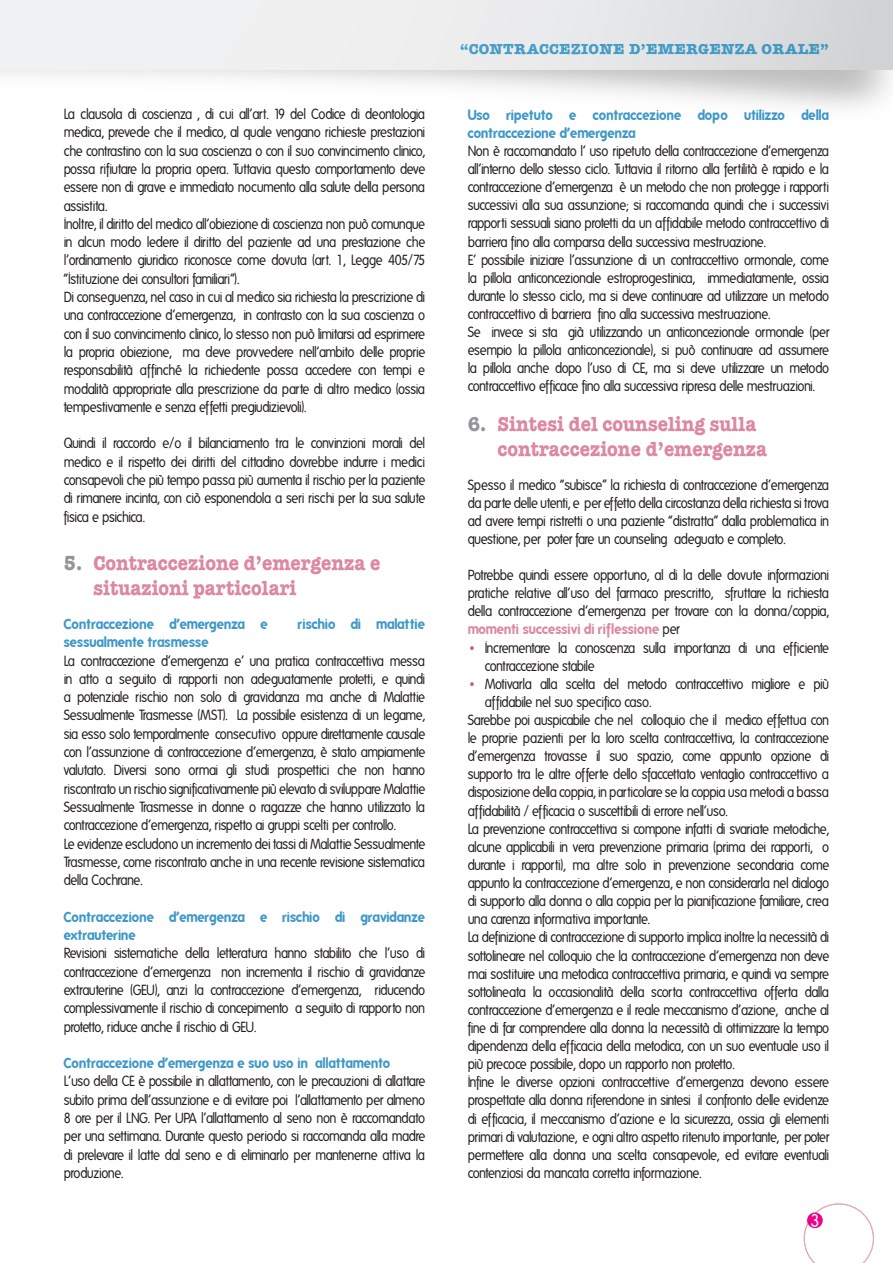
<style>
.page{position:relative;width:893px;height:1263px;background:#fff}
.page>*{position:absolute;margin:0;border:0;box-sizing:border-box;transform-origin:0 0}
.t1{font:700 21px/24.3px "American Typewriter";color:#dc88a3;scale:.9 1}
.t2{font:18px "Folks";color:#fff;scale:.9 1}
.t3{font:700 15px "American Typewriter";letter-spacing:.02em;color:#007cb6}
.t4{font:14.25px/18.3px "Folks";letter-spacing:-.04em;color:#231f20;text-align:justify;scale:.9 1}
.t5{font:700 14.25px/18.3px "Folks";letter-spacing:-.005em;color:#3e98c8;scale:.9 1}
.s1{color:#939598}
.s2{font-weight:700;color:#dc88a3}
.s3{font-family:"American Typewriter";font-weight:700;color:#d25687}
</style>
<div class="page">
<svg style="left:804px;top:1203px;width:70px;height:60px"></svg>
<div style="left:0;top:0;width:893px;height:70px;background:linear-gradient(to right,#f7f8f9,#d9dadc)"></div>
<div style="left:807px;top:1212px;width:16px;height:16px;background:#ed028c;border-radius:50%"></div>
<p class="t4" style="left:64px;top:105px;width:403px;text-align:left">La clausola di coscienza , di cui all’art. 19 del Codice di deontologia medica, prevede che il medico, al quale vengano richieste prestazioni che contrastino con la sua coscienza o con il suo convincimento clinico, possa rifiutare la propria opera. Tuttavia questo comportamento deve essere non di grave e immediato nocumento alla salute della persona assistita.<br>Inoltre, il diritto del medico all’obiezione di coscienza non può comunque in alcun modo ledere il diritto del paziente ad una prestazione che l’ordinamento giuridico riconosce come dovuta (art. 1, Legge 405/75 “Istituzione dei consultori familiari”).<br>Di conseguenza, nel caso in cui al medico sia richiesta la prescrizione di una contraccezione d’emergenza, in contrasto con la sua coscienza o con il suo convincimento clinico, lo stesso non può limitarsi ad esprimere la propria obiezione, ma deve provvedere nell’ambito delle proprie responsabilità affinché la richiedente possa accedere con tempi e modalità appropriate alla prescrizione da parte di altro medico (ossia tempestivamente e senza effetti pregiudizievoli).</p>
<p class="t4" style="left:64px;top:435px;width:403px">Quindi il raccordo e/o il bilanciamento tra le convinzioni morali del medico e il rispetto dei diritti del cittadino dovrebbe indurre i medici consapevoli che più tempo passa più aumenta il rischio per la paziente di rimanere incinta, con ciò esponendola a seri rischi per la sua salute fisica e psichica.</p>
<h1 class="t1" style="left:94px;top:550px;width:320px;text-indent:-30px"><span class="s1">5.</span> Contraccezione d’emergenza e situazioni particolari</h1>
<p class="t5" style="left:64px;top:615px;width:228px">Contraccezione d’emergenza e</p>
<p class="t5" style="left:298px;top:615px;width:143px">rischio di malattie</p>
<p class="t5" style="left:64px;top:633px;width:163px">sessualmente trasmesse</p>
<p class="t4" style="left:64px;top:652px;width:403px;text-align:left">La contraccezione d’emergenza e’ una pratica contraccettiva messa in atto a seguito di rapporti non adeguatamente protetti, e quindi a potenziale rischio non solo di gravidanza ma anche di Malattie Sessualmente Trasmesse (MST). La possibile esistenza di un legame, sia esso solo temporalmente consecutivo oppure direttamente causale con l’assunzione di contraccezione d’emergenza, è stato ampiamente valutato. Diversi sono ormai gli studi prospettici che non hanno riscontrato un rischio significativamente più elevato di sviluppare Malattie Sessualmente Trasmesse in donne o ragazze che hanno utilizzato la contraccezione d’emergenza, rispetto ai gruppi scelti per controllo.<br>Le evidenze escludono un incremento dei tassi di Malattie Sessualmente Trasmesse, come riscontrato anche in una recente revisione sistematica della Cochrane.</p>
<p class="t5" style="left:64px;top:907px;width:403px">Contraccezione d’emergenza e rischio di gravidanze extrauterine</p>
<p class="t4" style="left:64px;top:944px;width:403px">Revisioni sistematiche della letteratura hanno stabilito che l’uso di contraccezione d’emergenza non incrementa il rischio di gravidanze extrauterine (GEU), anzi la contraccezione d’emergenza, riducendo complessivamente il rischio di concepimento a seguito di rapporto non protetto, riduce anche il rischio di GEU.</p>
<p class="t5" style="left:64px;top:1054px;width:365px">Contraccezione d’emergenza e suo uso in allattamento</p>
<p class="t4" style="left:64px;top:1072px;width:403px">L’uso della CE è possibile in allattamento, con le precauzioni di allattare subito prima dell’assunzione e di evitare poi l’allattamento per almeno 8 ore per il LNG. Per UPA l’allattamento al seno non è raccomandato per una settimana. Durante questo periodo si raccomanda alla madre di prelevare il latte dal seno e di eliminarlo per mantenerne attiva la produzione.</p>
<p class="t3" style="left:459px;top:36px;width:371px">“Contraccezione d’emergenza orale”</p>
<p class="t5" style="left:468px;top:106px;width:403px">Uso ripetuto e contraccezione dopo utilizzo della contraccezione d’emergenza</p>
<p class="t4" style="left:468px;top:142px;width:403px;text-align:left">Non è raccomandato l’ uso ripetuto della contraccezione d’emergenza all’interno dello stesso ciclo. Tuttavia il ritorno alla fertilità è rapido e la contraccezione d’emergenza è un metodo che non protegge i rapporti successivi alla sua assunzione; si raccomanda quindi che i successivi rapporti sessuali siano protetti da un affidabile metodo contraccettivo di barriera fino alla comparsa della successiva mestruazione.<br>E’ possibile iniziare l’assunzione di un contraccettivo ormonale, come la pillola anticoncezionale estroprogestinica, immediatamente, ossia durante lo stesso ciclo, ma si deve continuare ad utilizzare un metodo contraccettivo di barriera fino alla successiva mestruazione.<br>Se invece si sta già utilizzando un anticoncezionale ormonale (per esempio la pillola anticoncezionale), si può continuare ad assumere la pillola anche dopo l’uso di CE, ma si deve utilizzare un metodo contraccettivo efficace fino alla successiva ripresa delle mestruazioni.</p>
<h1 class="t1" style="left:497px;top:411px;width:301px;text-indent:-30px"><span class="s1">6.</span> Sintesi del counseling sulla contraccezione d’emergenza</h1>
<p class="t4" style="left:468px;top:476px;width:403px">Spesso il medico “subisce” la richiesta di contraccezione d’emergenza da parte delle utenti, e per effetto della circostanza della richiesta si trova ad avere tempi ristretti o una paziente “distratta” dalla problematica in questione, per poter fare un counseling adeguato e completo.</p>
<p class="t4" style="left:468px;top:566px;width:403px">Potrebbe quindi essere opportuno, al di la delle dovute informazioni pratiche relative all’uso del farmaco prescritto, sfruttare la richiesta della contraccezione d’emergenza per trovare con la donna/coppia, <span class="s2">momenti successivi di riflessione</span> per</p>
<p class="t4" style="left:485px;top:639px;width:384px;text-indent:-17px"><span class="s3">•</span> Incrementare la conoscenza sulla importanza di una efficiente contraccezione stabile</p>
<p class="t4" style="left:468px;top:675px;width:403px"><span class="s3">•</span> Motivarla alla scelta del metodo contraccettivo migliore e più</p>
<p class="t4" style="left:485px;top:693px;width:187px">affidabile nel suo specifico caso.</p>
<p class="t4" style="left:468px;top:711px;width:403px">Sarebbe poi auspicabile che nel colloquio che il medico effettua con</p>
<p class="t4" style="left:468px;top:729px;width:403px">le proprie pazienti per la loro scelta contraccettiva, la contraccezione</p>
<p class="t4" style="left:468px;top:747px;width:403px">d’emergenza trovasse il suo spazio, come appunto opzione di</p>
<p class="t4" style="left:468px;top:765px;width:403px">supporto tra le altre offerte dello sfaccettato ventaglio contraccettivo a</p>
<p class="t4" style="left:468px;top:784px;width:403px">disposizione della coppia, in particolare se la coppia usa metodi a bassa</p>
<p class="t4" style="left:468px;top:802px;width:291px">affidabilità / efficacia o suscettibili di errore nell’uso.</p>
<p class="t4" style="left:468px;top:820px;width:403px">La prevenzione contraccettiva si compone infatti di svariate metodiche,</p>
<p class="t4" style="left:468px;top:838px;width:403px">alcune applicabili in vera prevenzione primaria (prima dei rapporti, o</p>
<p class="t4" style="left:468px;top:856px;width:403px">durante i rapporti), ma altre solo in prevenzione secondaria come</p>
<p class="t4" style="left:468px;top:874px;width:403px">appunto la contraccezione d’emergenza, e non considerarla nel dialogo</p>
<p class="t4" style="left:468px;top:892px;width:403px">di supporto alla donna o alla coppia per la pianificazione familiare, crea</p>
<p class="t4" style="left:468px;top:910px;width:204px">una carenza informativa importante.</p>
<p class="t4" style="left:468px;top:928px;width:403px">La definizione di contraccezione di supporto implica inoltre la necessità di</p>
<p class="t4" style="left:468px;top:947px;width:403px">sottolineare nel colloquio che la contraccezione d’emergenza non deve</p>
<p class="t4" style="left:468px;top:965px;width:403px">mai sostituire una metodica contraccettiva primaria, e quindi va sempre</p>
<p class="t4" style="left:468px;top:983px;width:403px">sottolineata la occasionalità della scorta contraccettiva offerta dalla</p>
<p class="t4" style="left:468px;top:1001px;width:403px">contraccezione d’emergenza e il reale meccanismo d’azione, anche al</p>
<p class="t4" style="left:468px;top:1019px;width:403px">fine di far comprendere alla donna la necessità di ottimizzare la tempo</p>
<p class="t4" style="left:468px;top:1037px;width:403px">dipendenza della efficacia della metodica, con un suo eventuale uso il</p>
<p class="t4" style="left:468px;top:1055px;width:298px">più precoce possibile, dopo un rapporto non protetto.</p>
<p class="t4" style="left:468px;top:1073px;width:403px">Infine le diverse opzioni contraccettive d’emergenza devono essere</p>
<p class="t4" style="left:468px;top:1091px;width:403px">prospettate alla donna riferendone in sintesi il confronto delle evidenze</p>
<p class="t4" style="left:468px;top:1110px;width:403px">di efficacia, il meccanismo d’azione e la sicurezza, ossia gli elementi</p>
<p class="t4" style="left:468px;top:1128px;width:403px">primari di valutazione, e ogni altro aspetto ritenuto importante, per poter</p>
<p class="t4" style="left:468px;top:1146px;width:403px">permettere alla donna una scelta consapevole, ed evitare eventuali</p>
<p class="t4" style="left:468px;top:1164px;width:261px">contenziosi da mancata corretta informazione.</p>
<p class="t2" style="left:810px;top:1211px;width:11px">3</p>
</div>
